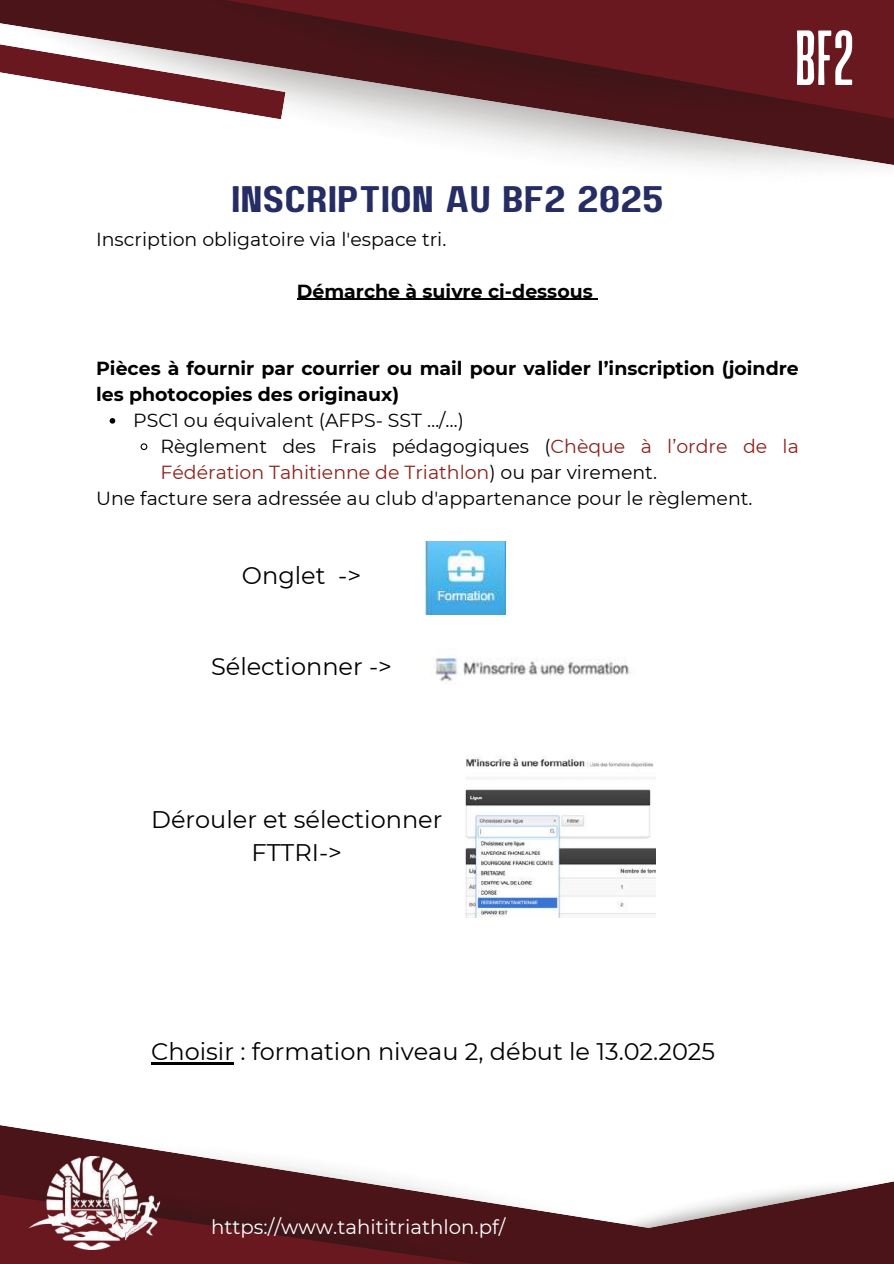
<style>
.page{position:relative;width:894px;height:1264px;background:#fff}
.page>*{position:absolute;margin:0;border:0;box-sizing:border-box;transform-origin:0 0}
.t1{font:82.35px "Paalalabas Display Condens BETA";color:#fff}
.t2{font:36.9px "Paalalabas Display Wide BETA";color:#252d64}
.t3{font:24px/32.7px "Montserrat";color:#000;text-align:center}
.t4{font:19.8px "Montserrat";color:#fff}
.t5{font:18.9px "Montserrat";color:#000}
.t6{font:700 18.9px/25.8px "Montserrat";color:#000}
.t7{font:18.9px "Montserrat";color:#8d221b}
.s1{color:#8d221b}
.s2{color:#000}
</style>
<div class="page">
<svg style="left:0;top:0;width:127px;height:34px;fill:#4b1419"></svg>
<img style="left:127px;top:0;width:766px;height:168px">
<svg style="left:225px;top:0;width:668px;height:123px;fill:#6a1820"></svg>
<svg style="left:0;top:34px;width:285px;height:85px"></svg>
<svg style="left:830px;top:1181px;width:63px;height:82px"></svg>
<svg style="left:0;top:1125px;width:830px;height:138px"></svg>
<img style="left:0;top:1151px;width:557px;height:34px">
<svg style="left:0;top:1185px;width:637px;height:78px;fill:#4b1419"></svg>
<img style="left:425px;top:541px;width:80px;height:73px">
<img style="left:433px;top:657px;width:197px;height:24px">
<img style="left:465px;top:755px;width:190px;height:162px">
<hr style="left:297px;top:299px;width:295px;height:1px;background:#000">
<svg style="left:110px;top:418px;width:5px;height:5px"></svg>
<svg style="left:140px;top:443px;width:8px;height:8px"></svg>
<hr style="left:151px;top:1062px;width:83px;height:2px;background:#000">
<img style="left:28px;top:1156px;width:137px;height:93px">
<h2 class="t2" style="left:231px;top:184px;width:434px">INSCRIPTION AU BF2 2025</h2>
<p class="t5" style="left:96px;top:227px;width:351px">Inscription obligatoire via l'espace tri.</p>
<p class="t6" style="left:297px;top:278px;width:297px">Démarche à suivre ci-dessous</p>
<h1 class="t1" style="left:794px;top:22px;width:61px">BF2</h1>
<p class="t6" style="left:96px;top:355px;width:704px">Pièces à fournir par courrier ou mail pour valider l’inscription (joindre les photocopies des originaux)</p>
<p class="t5" style="left:133px;top:409px;width:332px">PSC1 ou équivalent (AFPS- SST …/…)</p>
<p class="t5" style="left:160px;top:434px;width:639px">Règlement des Frais pédagogiques (<span class="s1">Chèque à l’ordre de la</span></p>
<p class="t7" style="left:160px;top:460px;width:498px">Fédération Tahitienne de Triathlon<span class="s2">) ou par virement.</span></p>
<p class="t5" style="left:96px;top:486px;width:657px">Une facture sera adressée au club d'appartenance pour le règlement.</p>
<p class="t3" style="left:242px;top:559px;width:121px">Onglet -&gt;</p>
<p class="t3" style="left:211px;top:649px;width:182px">Sélectionner -&gt;</p>
<p class="t3" style="left:151px;top:803px;width:293px">Dérouler et sélectionner<br>FTTRI-&gt;</p>
<p class="t3" style="left:151px;top:1034px;width:565px">Choisir : formation niveau 2, début le 13.02.2025</p>
<p class="t4" style="left:211px;top:1215px;width:296px">https://www.tahititriathlon.pf/</p>
</div>
